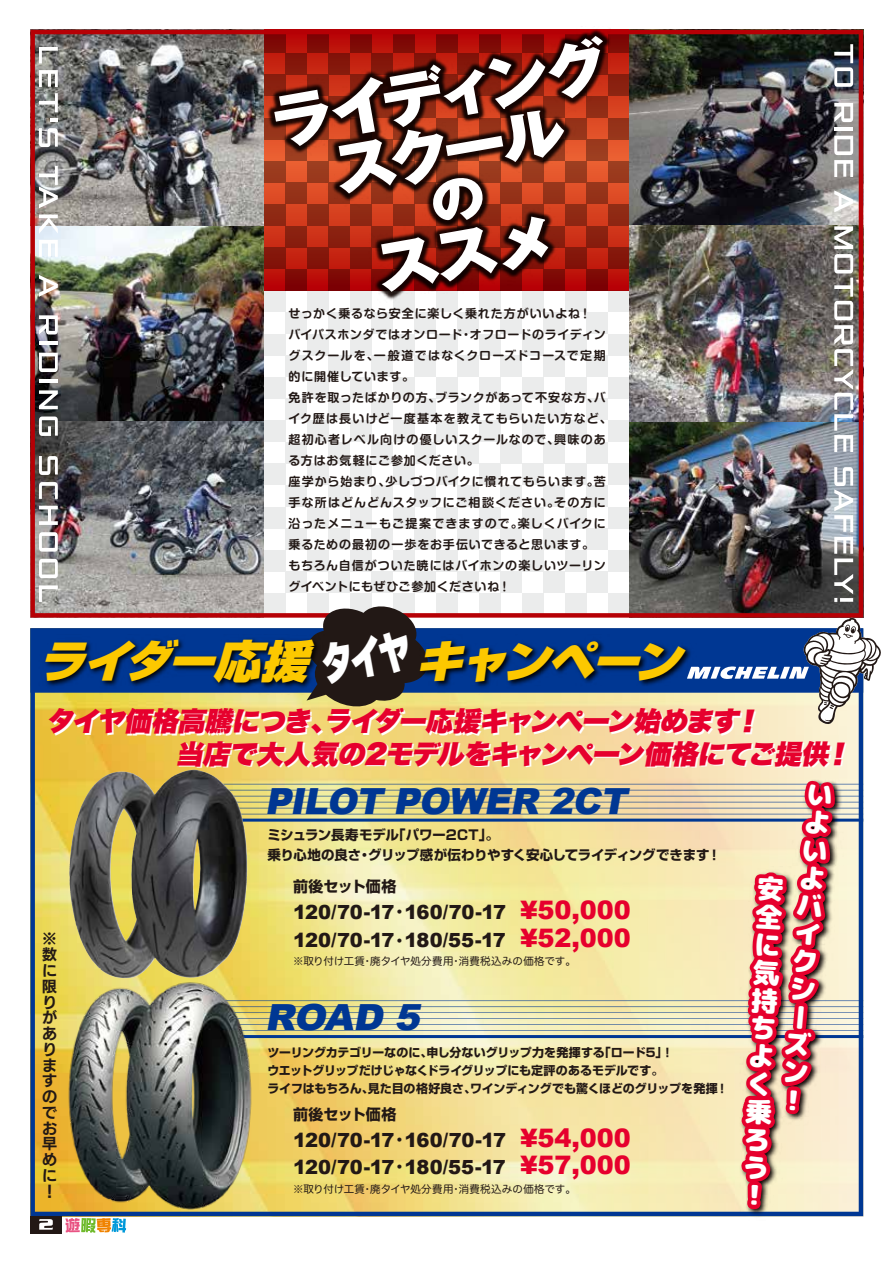
<style>
.page{position:relative;width:893px;height:1263px;background:#fff}
.page>*{position:absolute;margin:0;border:0;box-sizing:border-box;transform-origin:0 0}
.t1{font:59.25px/57.8px "Gothic MB101 hea";color:#fff;text-align:center;scale:1.1 1}
.t2{font:italic 900 44.25px "Shin Go";color:#fcc800;scale:1.06 1}
.t3{font:italic 900 36px "Arial";color:#003793}
.t4{font:italic 900 36px "Arial";color:#003793;scale:1.07 1}
.t5{font:27px/27.9px "rounded mgenplus 1 p black";color:#fff;text-align:justify}
.t6{font:italic 26.55px/32.5px "Hiragino Sans W9";color:#e6002d}
.t7{font:900 25.5px/26.7px "Arial";color:#e6002d}
.t8{font:900 19.5px/26.7px "Arial";letter-spacing:-.025em;color:#221815}
.t9{font:15px/15.8px "New Rodin Pro B";color:#221815}
.t10{font:700 15px "Shin Go";letter-spacing:.015em;color:#221815}
.t11{font:700 13.5px/19.5px "Shin Go";letter-spacing:-.02em;color:#221815}
.t12{font:700 12px/21px "Shin M Go De";letter-spacing:.07em;color:#221815}
.t13{font:700 12px/18px "Shin Go";letter-spacing:-.015em;color:#221815}
.t14{font:10.5px "Hira Maru Pro W4";letter-spacing:.01em;color:#221815}
.s1{font-family:"Shin Go";font-weight:500}
</style>
<div class="page">
<img style="left:30px;top:30px;width:833px;height:588px">
<svg style="left:30px;top:693px;width:657px;height:523px;background:#ddcd85"></svg>
<svg style="left:30px;top:628px;width:657px;height:65px;background:#053a92"></svg>
<svg style="left:65px;top:1218px;width:61px;height:15px"></svg>
<div style="left:30px;top:1216px;width:32px;height:17px;background:#221815"></div>
<svg style="left:39px;top:1219px;width:14px;height:11px"></svg>
<img style="left:205px;top:29px;width:498px;height:343px">
<hr style="left:223px;top:1035px;width:640px;height:3px;background:#003793">
<hr style="left:223px;top:1030px;width:640px;height:1px;background:#003793">
<hr style="left:223px;top:1024px;width:640px;height:1px;background:#003793">
<hr style="left:223px;top:1018px;width:640px;height:1px;background:#003793">
<hr style="left:223px;top:1012px;width:640px;height:1px;background:#003793">
<hr style="left:223px;top:1006px;width:640px;height:1px;background:#003793">
<hr style="left:223px;top:1000px;width:640px;height:1px;background:#003793">
<hr style="left:223px;top:819px;width:640px;height:3px;background:#003793">
<hr style="left:223px;top:814px;width:640px;height:1px;background:#003793">
<hr style="left:223px;top:808px;width:640px;height:1px;background:#003793">
<hr style="left:223px;top:802px;width:640px;height:1px;background:#003793">
<hr style="left:223px;top:796px;width:640px;height:1px;background:#003793">
<hr style="left:223px;top:790px;width:640px;height:1px;background:#003793">
<hr style="left:223px;top:784px;width:640px;height:1px;background:#003793">
<img style="left:64px;top:978px;width:189px;height:233px">
<img style="left:105px;top:770px;width:89px;height:24px">
<svg style="left:39px;top:47px;width:19px;height:16px"></svg>
<svg style="left:39px;top:70px;width:19px;height:17px"></svg>
<svg style="left:39px;top:93px;width:19px;height:19px"></svg>
<svg style="left:50px;top:118px;width:8px;height:4px"></svg>
<svg style="left:39px;top:128px;width:19px;height:19px"></svg>
<svg style="left:39px;top:166px;width:19px;height:42px"></svg>
<svg style="left:39px;top:215px;width:19px;height:19px"></svg>
<svg style="left:39px;top:240px;width:19px;height:17px"></svg>
<svg style="left:39px;top:275px;width:19px;height:22px"></svg>
<svg style="left:39px;top:315px;width:19px;height:19px"></svg>
<hr style="left:39px;top:342px;width:19px;height:3px;background:#fff">
<svg style="left:39px;top:353px;width:19px;height:19px"></svg>
<hr style="left:39px;top:379px;width:19px;height:4px;background:#fff">
<svg style="left:39px;top:390px;width:19px;height:19px"></svg>
<svg style="left:39px;top:416px;width:19px;height:20px"></svg>
<svg style="left:39px;top:456px;width:19px;height:19px"></svg>
<svg style="left:39px;top:482px;width:19px;height:17px"></svg>
<svg style="left:39px;top:506px;width:19px;height:19px"></svg>
<svg style="left:39px;top:532px;width:19px;height:20px"></svg>
<svg style="left:39px;top:559px;width:19px;height:19px"></svg>
<svg style="left:39px;top:585px;width:19px;height:17px"></svg>
<svg style="left:834px;top:44px;width:19px;height:43px"></svg>
<svg style="left:834px;top:103px;width:19px;height:19px"></svg>
<hr style="left:834px;top:127px;width:19px;height:4px;background:#fff">
<svg style="left:834px;top:136px;width:19px;height:41px"></svg>
<svg style="left:834px;top:190px;width:19px;height:22px"></svg>
<img style="left:687px;top:226px;width:194px;height:991px">
<img style="left:31px;top:634px;width:668px;height:61px">
<svg style="left:375px;top:174px;width:178px;height:119px;background:#681a0f"></svg>
<svg style="left:305px;top:603px;width:127px;height:107px;background:#4b4540"></svg>
<h1 class="t1" style="left:263px;top:88px;width:314px;rotate:-10deg">ライディングスクール</h1>
<p class="t12" style="left:289px;top:302px;width:325px">せっかく乗るなら安全に楽しく乗れた方がいいよね！<br>バイパスホンダではオンロード・オフロードのライディングスクールを、一般道ではなくクローズドコースで定期的に開催しています。<br>免許を取ったばかりの方、ブランクがあって不安な方、バイク歴は長いけど一度基本を教えてもらいたい方など、超初心者レベル向けの優しいスクールなので、興味のある方はお気軽にご参加ください。<br>座学から始まり、少しづつバイクに慣れてもらいます。苦手な所はどんどんスタッフにご相談ください。その方に沿ったメニューもご提案できますので。楽しくバイクに乗るための最初の一歩をお手伝いできると思います。<br>もちろん自信がついた暁にはバイホンの楽しいツーリングイベントにもぜひご参加くださいね！</p>
<h2 class="t2" style="left:38px;top:631px;width:622px">ライダー応援　　 キャンペーン</h2>
<h3 class="t6" style="left:41px;top:706px;width:820px">タイヤ価格高騰につき、ライダー応援キャンペーン始めます！<br>　　　　　当店で大人気の2モデルをキャンペーン価格にてご提供！</h3>
<p class="t9" style="left:59px;top:931px;width:16px;rotate:90deg">※</p>
<p class="t9" style="left:42px;top:945px;width:16px">数に限りがありますのでお早めに！</p>
<h3 class="t3" style="left:265px;top:775px;width:372px">PILOT POWER 2CT</h3>
<h3 class="t5" style="left:808px;top:780px;width:15px;rotate:5deg">いよいよバイクシーズン！</h3>
<p class="t11" style="left:267px;top:825px;width:455px">ミシュラン長寿モデル「パワー2CT」。<br>乗り心地の良さ・グリップ感が伝わりやすく安心してライディングできます！</p>
<h3 class="t5" style="left:758px;top:874px;width:15px;rotate:3deg">安全に気持ちよく乗ろう！</h3>
<p class="t10" style="left:293px;top:876px;width:105px">前後セット価格</p>
<h3 class="t8" style="left:293px;top:897px;width:215px;line-height:28.5px">120/70-17<span class="s1">・</span>160/70-17<br>120/70-17<span class="s1">・</span>180/55-17</h3>
<h3 class="t7" style="left:520px;top:895px;width:112px;line-height:28.5px">¥50,000 ¥52,000</h3>
<p class="t14" style="left:293px;top:951px;width:284px">※取り付け工賃・廃タイヤ処分費用・消費税込みの価格です。</p>
<h3 class="t4" style="left:265px;top:991px;width:154px">ROAD 5</h3>
<p class="t13" style="left:267px;top:1042px;width:462px">ツーリングカテゴリーなのに、申し分ないグリップ力を発揮する「ロード5」！<br>ウエットグリップだけじゃなくドライグリップにも定評のあるモデルです。<br>ライフはもちろん、見た目の格好良さ、ワインディングでも驚くほどのグリップを発揮！</p>
<p class="t10" style="left:293px;top:1104px;width:105px">前後セット価格</p>
<h3 class="t8" style="left:293px;top:1126px;width:215px">120/70-17<span class="s1">・</span>160/70-17<br>120/70-17<span class="s1">・</span>180/55-17</h3>
<h3 class="t7" style="left:520px;top:1124px;width:112px">¥54,000 ¥57,000</h3>
<p class="t14" style="left:293px;top:1180px;width:284px">※取り付け工賃・廃タイヤ処分費用・消費税込みの価格です。</p>
</div>
